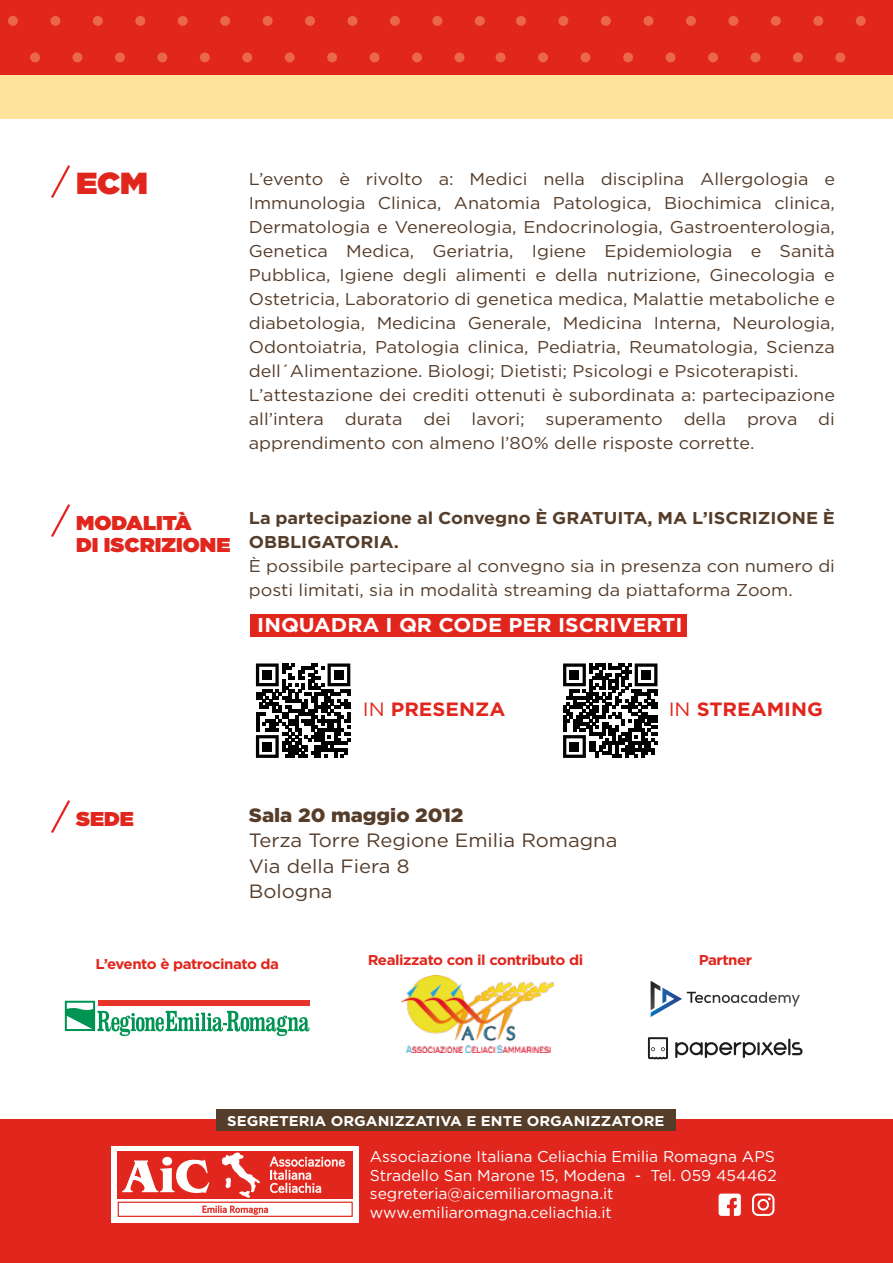
<style>
.page{position:relative;width:893px;height:1263px;background:#fff}
.page>*{position:absolute;margin:0;border:0;box-sizing:border-box;transform-origin:0 0}
.t1{font:900 30.45px "Gotham";color:#e1261d;scale:1.05 1}
.t2{font:700 19.95px "Gotham";color:#fff;scale:1.05 1}
.t3{font:900 19.95px/21.8px "Gotham";color:#e1261d;scale:1.05 1}
.t4{font:19.2px/25.5px "Gotham";color:#563d2a;scale:1.05 1}
.t5{font:700 19.2px "Gotham";color:#e1261d;scale:1.05 1}
.t6{font:900 19.2px "Gotham";color:#563d2a;scale:1.05 1}
.t7{font:17.1px/24px "Gotham";color:#563d2a;scale:1.05 1}
.t8{font:700 17.1px/24px "Gotham";color:#563d2a;scale:1.05 1}
.t9{font:15.6px/18.5px "Gotham";color:#fff}
.t10{font:700 14.25px "Gotham";letter-spacing:-.03em;color:#e1261d;scale:1.05 1}
.t11{font:700 14.1px "Gotham";color:#fff;scale:1.05 1}
.s1{font-weight:400}
</style>
<div class="page">
<div style="left:0;top:1120px;width:893px;height:143px;background:#e1261d"></div>
<div style="left:0;top:31px;width:893px;height:88px;background:#ffe29c"></div>
<div style="left:0;top:0;width:893px;height:75px;background:#e1261d"></div>
<div style="left:454px;top:52px;width:10px;height:10px;background:#ea6749;border-radius:50%"></div>
<div style="left:412px;top:52px;width:10px;height:10px;background:#ea6749;border-radius:50%"></div>
<div style="left:370px;top:52px;width:10px;height:10px;background:#ea6749;border-radius:50%"></div>
<div style="left:327px;top:52px;width:10px;height:10px;background:#ea6749;border-radius:50%"></div>
<div style="left:285px;top:52px;width:10px;height:10px;background:#ea6749;border-radius:50%"></div>
<div style="left:242px;top:52px;width:10px;height:10px;background:#ea6749;border-radius:50%"></div>
<div style="left:200px;top:52px;width:10px;height:10px;background:#ea6749;border-radius:50%"></div>
<div style="left:157px;top:52px;width:10px;height:10px;background:#ea6749;border-radius:50%"></div>
<div style="left:115px;top:52px;width:10px;height:10px;background:#ea6749;border-radius:50%"></div>
<div style="left:73px;top:52px;width:9px;height:10px;background:#ea6749;border-radius:50%"></div>
<div style="left:30px;top:52px;width:10px;height:10px;background:#ea6749;border-radius:50%"></div>
<div style="left:475px;top:16px;width:10px;height:10px;background:#ea6749;border-radius:50%"></div>
<div style="left:432px;top:16px;width:10px;height:10px;background:#ea6749;border-radius:50%"></div>
<div style="left:390px;top:16px;width:10px;height:10px;background:#ea6749;border-radius:50%"></div>
<div style="left:348px;top:16px;width:9px;height:10px;background:#ea6749;border-radius:50%"></div>
<div style="left:305px;top:16px;width:10px;height:10px;background:#ea6749;border-radius:50%"></div>
<div style="left:263px;top:16px;width:10px;height:10px;background:#ea6749;border-radius:50%"></div>
<div style="left:220px;top:16px;width:10px;height:10px;background:#ea6749;border-radius:50%"></div>
<div style="left:178px;top:16px;width:10px;height:10px;background:#ea6749;border-radius:50%"></div>
<div style="left:135px;top:16px;width:10px;height:10px;background:#ea6749;border-radius:50%"></div>
<div style="left:93px;top:16px;width:10px;height:10px;background:#ea6749;border-radius:50%"></div>
<div style="left:50px;top:16px;width:10px;height:10px;background:#ea6749;border-radius:50%"></div>
<div style="left:8px;top:16px;width:10px;height:10px;background:#ea6749;border-radius:50%"></div>
<div style="left:835px;top:52px;width:10px;height:10px;background:#ea6749;border-radius:50%"></div>
<div style="left:793px;top:52px;width:10px;height:10px;background:#ea6749;border-radius:50%"></div>
<div style="left:750px;top:52px;width:10px;height:10px;background:#ea6749;border-radius:50%"></div>
<div style="left:708px;top:52px;width:10px;height:10px;background:#ea6749;border-radius:50%"></div>
<div style="left:666px;top:52px;width:10px;height:10px;background:#ea6749;border-radius:50%"></div>
<div style="left:623px;top:52px;width:10px;height:10px;background:#ea6749;border-radius:50%"></div>
<div style="left:856px;top:16px;width:10px;height:10px;background:#ea6749;border-radius:50%"></div>
<div style="left:813px;top:16px;width:10px;height:10px;background:#ea6749;border-radius:50%"></div>
<div style="left:771px;top:16px;width:10px;height:10px;background:#ea6749;border-radius:50%"></div>
<div style="left:728px;top:16px;width:10px;height:10px;background:#ea6749;border-radius:50%"></div>
<div style="left:686px;top:16px;width:10px;height:10px;background:#ea6749;border-radius:50%"></div>
<div style="left:643px;top:16px;width:10px;height:10px;background:#ea6749;border-radius:50%"></div>
<div style="left:580px;top:52px;width:10px;height:10px;background:#ea6749;border-radius:50%"></div>
<div style="left:538px;top:52px;width:10px;height:10px;background:#ea6749;border-radius:50%"></div>
<div style="left:496px;top:52px;width:10px;height:10px;background:#ea6749;border-radius:50%"></div>
<div style="left:601px;top:16px;width:10px;height:10px;background:#ea6749;border-radius:50%"></div>
<div style="left:558px;top:16px;width:10px;height:10px;background:#ea6749;border-radius:50%"></div>
<div style="left:516px;top:16px;width:10px;height:10px;background:#ea6749;border-radius:50%"></div>
<div style="left:251px;top:614px;width:436px;height:23px;background:#e1261d"></div>
<svg style="left:51px;top:165px;width:19px;height:33px"></svg>
<svg style="left:51px;top:504px;width:19px;height:33px"></svg>
<svg style="left:51px;top:800px;width:19px;height:33px"></svg>
<img style="left:401px;top:976px;width:152px;height:76px">
<svg style="left:65px;top:1001px;width:244px;height:35px"></svg>
<svg style="left:719px;top:1193px;width:22px;height:23px"></svg>
<svg style="left:752px;top:1193px;width:22px;height:23px"></svg>
<div style="left:112px;top:1146px;width:247px;height:76px;background:#fff"></div>
<div style="left:118px;top:1151px;width:235px;height:47px;background:#e1261d"></div>
<svg style="left:118px;top:1152px;width:235px;height:65px"></svg>
<div style="left:216px;top:1110px;width:459px;height:21px;background:#563d2a"></div>
<svg style="left:651px;top:981px;width:126px;height:36px"></svg>
<svg style="left:648px;top:1037px;width:20px;height:22px"></svg>
<svg style="left:675px;top:1038px;width:128px;height:20px"></svg>
<svg style="left:255px;top:663px;width:96px;height:95px;fill:#010101"></svg>
<svg style="left:256px;top:663px;width:23px;height:23px"></svg>
<div style="left:262px;top:670px;width:10px;height:10px;background:#010101"></div>
<svg style="left:328px;top:663px;width:22px;height:23px"></svg>
<div style="left:334px;top:670px;width:10px;height:10px;background:#010101"></div>
<svg style="left:256px;top:735px;width:23px;height:23px"></svg>
<div style="left:262px;top:742px;width:10px;height:9px;background:#010101"></div>
<svg style="left:563px;top:663px;width:95px;height:95px;fill:#010101"></svg>
<svg style="left:563px;top:663px;width:23px;height:23px"></svg>
<div style="left:570px;top:670px;width:9px;height:10px;background:#010101"></div>
<svg style="left:635px;top:663px;width:22px;height:23px"></svg>
<div style="left:641px;top:670px;width:10px;height:10px;background:#010101"></div>
<svg style="left:563px;top:735px;width:23px;height:23px"></svg>
<div style="left:570px;top:742px;width:9px;height:9px;background:#010101"></div>
<h1 class="t1" style="left:76px;top:161px;width:70px">ECM</h1>
<p class="t7" style="left:249px;top:167px;width:560px">L’evento è rivolto a: Medici nella disciplina Allergologia e Immunologia Clinica, Anatomia Patologica, Biochimica clinica, Dermatologia e Venereologia, Endocrinologia, Gastroenterologia, Genetica Medica, Geriatria, Igiene Epidemiologia e Sanità Pubblica, Igiene degli alimenti e della nutrizione, Ginecologia e Ostetricia, Laboratorio di genetica medica, Malattie metaboliche e diabetologia, Medicina Generale, Medicina Interna, Neurologia, Odontoiatria, Patologia clinica, Pediatria, Reumatologia, Scienza dell´Alimentazione. Biologi; Dietisti; Psicologi e Psicoterapisti.<br>L’attestazione dei crediti ottenuti è subordinata a: partecipazione all’intera durata dei lavori; superamento della prova di apprendimento con almeno l’80% delle risposte corrette.</p>
<p class="t3" style="left:76px;top:512px;width:148px">MODALITÀ<br>DI ISCRIZIONE</p>
<p class="t8" style="left:249px;top:506px;width:560px">La partecipazione al Convegno È GRATUITA, MA L’ISCRIZIONE È<br>OBBLIGATORIA.</p>
<p class="t7" style="left:249px;top:553px;width:560px">È possibile partecipare al convegno sia in presenza con numero di posti limitati, sia in modalità streaming da piattaforma Zoom.</p>
<p class="t2" style="left:257px;top:612px;width:406px">INQUADRA I QR CODE PER ISCRIVERTI</p>
<p class="t5" style="left:363px;top:696px;width:137px"><span class="s1">IN</span> PRESENZA</p>
<p class="t5" style="left:669px;top:696px;width:148px"><span class="s1">IN</span> STREAMING</p>
<p class="t3" style="left:76px;top:808px;width:57px">SEDE</p>
<p class="t6" style="left:249px;top:802px;width:206px">Sala 20 maggio 2012</p>
<p class="t4" style="left:249px;top:827px;width:353px">Terza Torre Regione Emilia Romagna<br>Via della Fiera 8<br>Bologna</p>
<p class="t10" style="left:96px;top:954px;width:176px">L’evento è patrocinato da</p>
<p class="t10" style="left:368px;top:950px;width:207px">Realizzato con il contributo di</p>
<p class="t10" style="left:699px;top:950px;width:52px">Partner</p>
<p class="t11" style="left:227px;top:1111px;width:418px">SEGRETERIA ORGANIZZATIVA E ENTE ORGANIZZATORE</p>
<p class="t9" style="left:370px;top:1147px;width:408px">Associazione Italiana Celiachia Emilia Romagna APS Stradello San Marone 15, Modena - Tel. 059 454462 segreteria@aicemiliaromagna.it www.emiliaromagna.celiachia.it</p>
</div>
